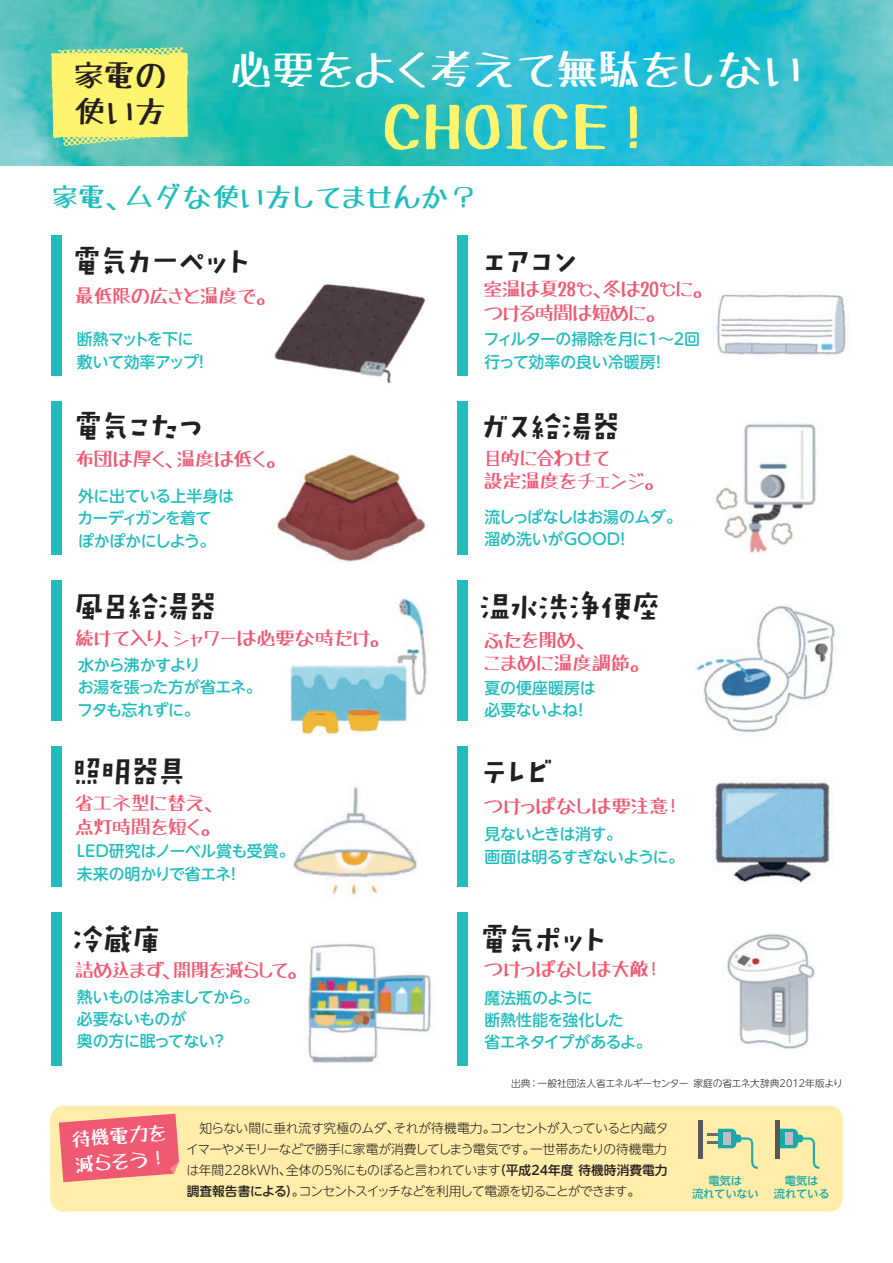
<style>
.page{position:relative;width:893px;height:1263px;background:#fff}
.page>*{position:absolute;margin:0;border:0;box-sizing:border-box;transform-origin:0 0}
.t1{font:57px "Tanuki Permanent Marker";color:#fff46d;scale:1.4 1}
.t2{font:42px "Tanuki Permanent Marker";color:#fff}
.t3{font:31.2px/36.5px "Tanuki Permanent Marker";color:#231f20}
.t4{font:30.9px "DS akari";letter-spacing:-.145em;color:#231f20}
.t5{font:27px "Tanuki Permanent Marker";color:#21bdbd}
.t6{font:19.5px/25.5px "Tanuki Permanent Marker";color:#fff}
.t7{font:19.2px/23.4px "Tanuki Permanent Marker";letter-spacing:-.045em;color:#f05972}
.t8{font:19.2px "Tanuki Permanent Marker";letter-spacing:-.075em;color:#f05972}
.t9{font:19.2px "Tanuki Permanent Marker";letter-spacing:-.025em;color:#f05972}
.t10{font:500 15.9px/22.4px "UD Shin M Go Pro";letter-spacing:-.03em;color:#21bdbd}
.t11{font:500 15.9px/22.4px "UD Shin M Go Pro";letter-spacing:-.05em;color:#21bdbd}
.t12{font:500 15.9px/22.4px "UD Shin M Go Pro";letter-spacing:-.005em;color:#21bdbd}
.t13{font:300 12.75px/21px "UD Shin M Go Pro";letter-spacing:-.07em;color:#231f20;text-align:justify}
.t14{font:500 11.25px/12.8px "UD Shin Go NT Pro";letter-spacing:-.01em;color:#1ca8aa;text-align:center}
.t15{font:300 9.75px "UD Shin M Go Pro";letter-spacing:-.005em;color:#231f20}
.s1{font-weight:500}
</style>
<div class="page">
<img style="left:0;top:0;width:893px;height:166px">
<div style="left:50px;top:1106px;width:793px;height:105px;background:#ffeda9;border-radius:13px"></div>
<img style="left:275px;top:453px;width:151px;height:109px">
<svg style="left:51px;top:47px;width:138px;height:99px;background:#e8ed76"></svg>
<img style="left:716px;top:423px;width:100px;height:130px">
<img style="left:715px;top:294px;width:131px;height:61px">
<img style="left:712px;top:782px;width:118px;height:102px">
<img style="left:694px;top:605px;width:141px;height:131px">
<img style="left:291px;top:786px;width:126px;height:110px">
<img style="left:274px;top:284px;width:152px;height:99px">
<img style="left:727px;top:934px;width:88px;height:115px">
<img style="left:290px;top:598px;width:137px;height:137px">
<img style="left:308px;top:943px;width:123px;height:120px">
<div style="left:457px;top:912px;width:11px;height:154px;background:#21bdbd"></div>
<div style="left:457px;top:746px;width:11px;height:140px;background:#21bdbd"></div>
<div style="left:457px;top:581px;width:11px;height:140px;background:#21bdbd"></div>
<div style="left:457px;top:401px;width:11px;height:154px;background:#21bdbd"></div>
<div style="left:457px;top:236px;width:11px;height:140px;background:#21bdbd"></div>
<div style="left:51px;top:912px;width:11px;height:154px;background:#21bdbd"></div>
<div style="left:51px;top:746px;width:11px;height:140px;background:#21bdbd"></div>
<div style="left:51px;top:581px;width:11px;height:140px;background:#21bdbd"></div>
<div style="left:51px;top:401px;width:11px;height:154px;background:#21bdbd"></div>
<div style="left:51px;top:236px;width:11px;height:140px;background:#21bdbd"></div>
<svg style="left:707px;top:1129px;width:51px;height:40px"></svg>
<div style="left:724px;top:1132px;width:7px;height:12px;background:#bcbdc0"></div>
<div style="left:698px;top:1120px;width:5px;height:38px;background:#57585a"></div>
<svg style="left:780px;top:1129px;width:40px;height:40px"></svg>
<div style="left:785px;top:1132px;width:7px;height:12px;background:#bcbdc0"></div>
<div style="left:775px;top:1120px;width:5px;height:38px;background:#57585a"></div>
<svg style="left:59px;top:1114px;width:120px;height:68px;background:#f26f7a"></svg>
<h3 class="t3" style="left:73px;top:58px;width:96px">家電の使い方</h3>
<h2 class="t2" style="left:230px;top:49px;width:575px">必要をよく考えて無駄をしない</h2>
<h1 class="t1" style="left:382px;top:98px;width:193px">CHOICE!</h1>
<h3 class="t5" style="left:51px;top:184px;width:426px">家電、ムダな使い方してませんか？</h3>
<h3 class="t4" style="left:72px;top:244px;width:184px">電気カーペット</h3>
<p class="t7" style="left:75px;top:284px;width:201px">最低限の広さと温度で。</p>
<p class="t10" style="left:77px;top:327px;width:134px">断熱マットを下に敷いて効率アップ！</p>
<h3 class="t4" style="left:479px;top:244px;width:104px">エアコン</h3>
<p class="t7" style="left:484px;top:278px;width:230px">室温は夏28℃、冬は20℃に。つける時間は短めに。</p>
<p class="t10" style="left:484px;top:327px;width:218px">フィルターの掃除を月に１～２回行って効率の良い冷暖房！</p>
<h3 class="t4" style="left:73px;top:410px;width:135px">電気こたつ</h3>
<p class="t9" style="left:75px;top:450px;width:211px">布団は厚く、温度は低く。</p>
<p class="t10" style="left:77px;top:484px;width:158px">外に出ている上半身はカーディガンを着て<br>ぽかぽかにしよう。</p>
<h3 class="t4" style="left:479px;top:410px;width:144px">ガス給湯器</h3>
<p class="t7" style="left:483px;top:446px;width:181px">目的に合わせて<br>設定温度をチェンジ。</p>
<p class="t10" style="left:484px;top:505px;width:199px">流しっぱなしはお湯のムダ。溜め洗いがGOOD！</p>
<h3 class="t4" style="left:73px;top:590px;width:146px">風呂給湯器</h3>
<p class="t10" style="left:77px;top:653px;width:186px">水から沸かすより<br>お湯を張った方が省エネ。フタも忘れずに。</p>
<p class="t7" style="left:75px;top:627px;width:315px">続けて入り、シャワーは必要な時だけ。</p>
<h3 class="t4" style="left:480px;top:590px;width:184px">温水洗浄便座</h3>
<p class="t7" style="left:484px;top:628px;width:167px">ふたを閉め、<br>こまめに温度調節。</p>
<p class="t12" style="left:484px;top:676px;width:113px">夏の便座暖房は必要ないよね！</p>
<h3 class="t4" style="left:72px;top:755px;width:117px">照明器具</h3>
<h3 class="t4" style="left:479px;top:755px;width:76px">テレビ</h3>
<p class="t7" style="left:75px;top:792px;width:149px">省エネ型に替え、点灯時間を短く。</p>
<p class="t10" style="left:77px;top:839px;width:219px">LED研究はノーベル賞も受賞。未来の明かりで省エネ！</p>
<p class="t7" style="left:484px;top:794px;width:200px">つけっぱなしは要注意！</p>
<p class="t10" style="left:484px;top:822px;width:201px">見ないときは消す。<br>画面は明るすぎないように。</p>
<h3 class="t4" style="left:72px;top:923px;width:92px">冷蔵庫</h3>
<p class="t10" style="left:77px;top:984px;width:184px">熱いものは冷ましてから。必要ないものが<br>奥の方に眠ってない？</p>
<p class="t8" style="left:75px;top:960px;width:233px">詰め込まず、開閉を減らして。</p>
<h3 class="t4" style="left:479px;top:923px;width:132px">電気ポット</h3>
<p class="t11" style="left:484px;top:986px;width:169px">魔法瓶のように<br>断熱性能を強化した<br>省エネタイプがあるよ。</p>
<p class="t7" style="left:484px;top:958px;width:180px">つけっぱなしは大敵！</p>
<p class="t15" style="left:511px;top:1075px;width:333px">出典：一般社団法人省エネルギーセンター 家庭の省エネ大辞典2012年版より</p>
<p class="t6" style="left:70px;top:1127px;width:97px;rotate:-4deg">待機電力を減らそう！</p>
<p class="t13" style="left:186px;top:1117px;width:484px">　知らない間に垂れ流す究極のムダ、それが待機電力。コンセントが入っていると内蔵タイマーやメモリーなどで勝手に家電が消費してしまう電気です。一世帯あたりの待機電力は年間228ｋWh、全体の5％にものぼると言われています<span class="s1">（平成24年度 待機時消費電力調査報告書による）</span>。コンセントスイッチなどを利用して電源を切ることができます。</p>
<p class="t14" style="left:692px;top:1174px;width:68px">電気は<br>流れていない</p>
<p class="t14" style="left:774px;top:1174px;width:57px">電気は<br>流れている</p>
</div>
